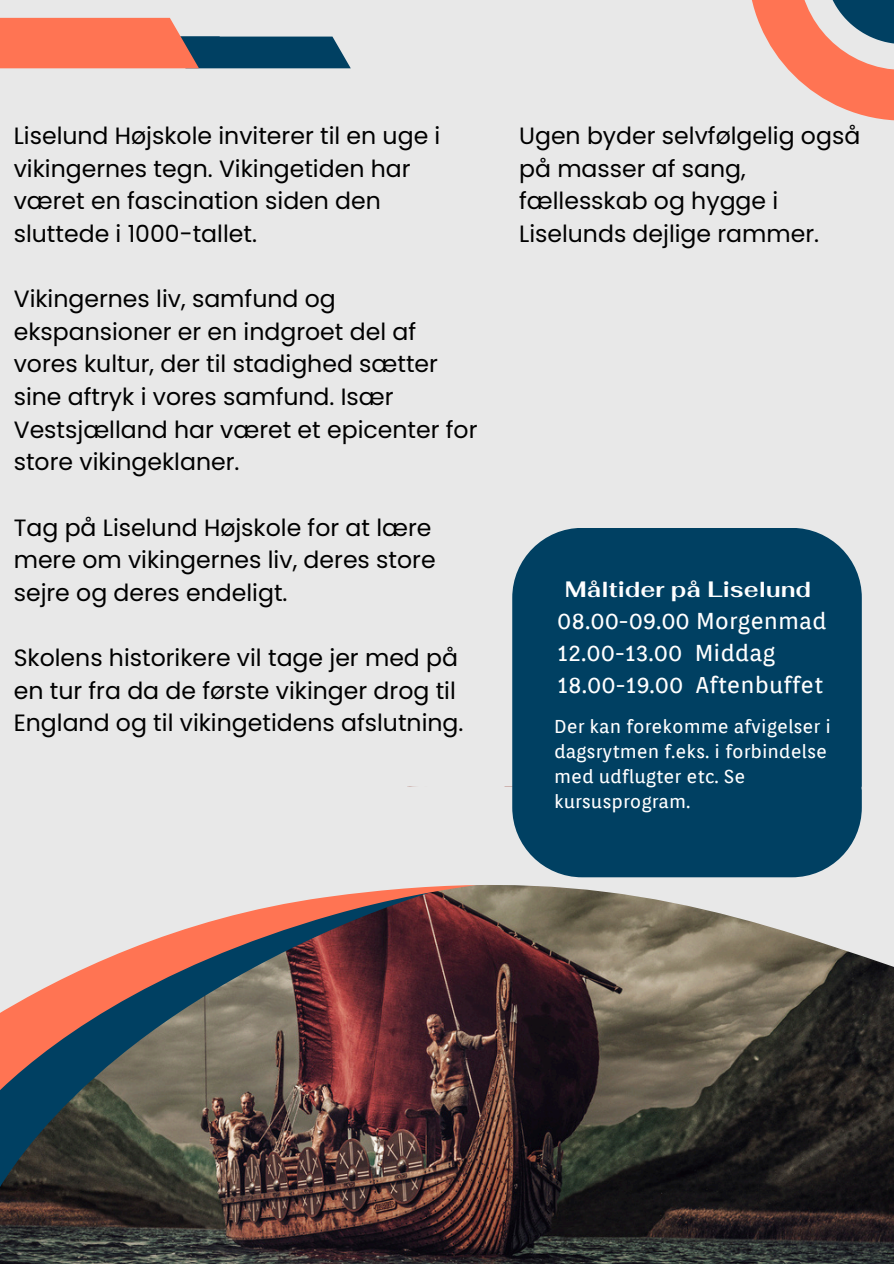
<style>
.page{position:relative;width:894px;height:1264px;background:#fff}
.page>*{position:absolute;margin:0;border:0;box-sizing:border-box;transform-origin:0 0}
.t1{font:23.55px/32.7px "Poppins";color:#000}
.t2{font:22.95px/32px "Orienta";color:#fff}
.t3{font:700 22.2px "Fahkwang";color:#fff}
.t4{font:18.6px/25.3px "Orienta";color:#fff}
</style>
<div class="page">
<div style="left:0;top:0;width:893px;height:1263px;background:#e8e8e8"></div>
<svg style="left:0;top:18px;width:350px;height:50px"></svg>
<svg style="left:752px;top:0;width:141px;height:121px"></svg>
<img style="left:0;top:1203px;width:893px;height:60px">
<svg style="left:0;top:1099px;width:893px;height:104px;background:#3b332f"></svg>
<svg style="left:0;top:1018px;width:893px;height:81px;background:#574642"></svg>
<svg style="left:0;top:786px;width:893px;height:232px"></svg>
<div style="left:512px;top:528px;width:349px;height:349px;background:#004062;border-radius:70px"></div>
<svg style="left:861px;top:777px;width:32px;height:31px"></svg>
<svg style="left:0;top:786px;width:508px;height:74px"></svg>
<h2 class="t1" style="left:14px;top:119px;width:428px">Liselund Højskole inviterer til en uge i vikingernes tegn. Vikingetiden har været en fascination siden den sluttede i 1000-tallet.</h2>
<h2 class="t1" style="left:14px;top:282px;width:465px">Vikingernes liv, samfund og ekspansioner er en indgroet del af vores kultur, der til stadighed sætter sine aftryk i vores samfund. Især<br>Vestsjælland har været et epicenter for store vikingeklaner.</h2>
<h2 class="t1" style="left:14px;top:511px;width:423px">Tag på Liselund Højskole for at lære mere om vikingernes liv, deres store sejre og deres endeligt.</h2>
<h2 class="t1" style="left:14px;top:641px;width:451px">Skolens historikere vil tage jer med på en tur fra da de første vikinger drog til<br>England og til vikingetidens afslutning.</h2>
<h2 class="t1" style="left:519px;top:119px;width:342px">Ugen byder selvfølgelig også på masser af sang, fællesskab og hygge i<br>Liselunds dejlige rammer.</h2>
<p class="t3" style="left:565px;top:574px;width:248px">Måltider på Liselund</p>
<p class="t2" style="left:557px;top:605px;width:271px">08.00-09.00 Morgenmad<br>12.00-13.00 Middag<br>18.00-19.00 Aftenbuffet</p>
<p class="t4" style="left:554px;top:713px;width:278px">Der kan forekomme afvigelser i dagsrytmen f.eks. i forbindelse med udflugter etc. Se kursusprogram.</p>
</div>
